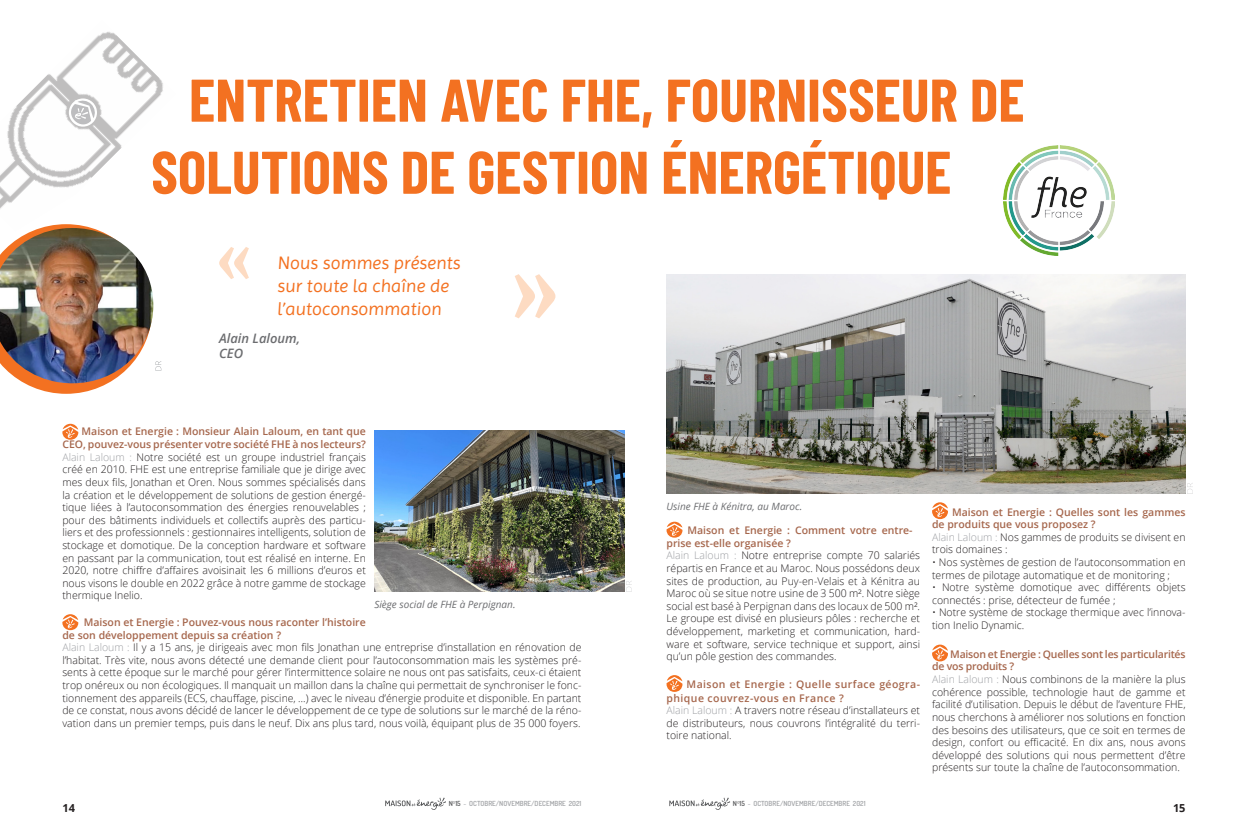
<style>
.page{position:relative;width:1248px;height:823px;background:#fff}
.page>*{position:absolute;margin:0;border:0;box-sizing:border-box;transform-origin:0 0}
.t1{font:700 60px/72px "Barlow Condensed";color:#f37121}
.t2{font:18.3px/23.1px "Imprima";color:#f37121}
.t3{font:italic 600 13px/15.3px "Open Sans";color:#6c6d70}
.t4{font:700 11px "Open Sans";color:#231f20}
.t5{font:300 10.5px/12.6px "Open Sans";color:#231f20}
.t6{font:600 10.5px/12.6px "Open Sans";color:#a6674d}
.t7{font:italic 10px "Open Sans";color:#6c6d70}
.t8{font:600 7px "Dosis";color:#a1a3a6}
.s1{font-weight:600;color:#a6674d}
.s2{color:#9d9fa3}
.s3{font-weight:300;color:#9d9fa3}
.s4{font-weight:300;color:#231f20}
.s5{color:#57585a}
.s6{font-size:6px;color:#57585a}
.s7{color:#b6b7bb}
</style>
<div class="page">
<svg style="left:385px;top:797px;width:61px;height:12px"></svg>
<svg style="left:669px;top:797px;width:61px;height:12px"></svg>
<img style="left:1003px;top:145px;width:110px;height:111px">
<svg style="left:666px;top:521px;width:16px;height:16px"></svg>
<svg style="left:666px;top:675px;width:16px;height:16px"></svg>
<svg style="left:932px;top:502px;width:15px;height:17px"></svg>
<svg style="left:932px;top:644px;width:15px;height:17px"></svg>
<img style="left:666px;top:274px;width:519px;height:219px">
<svg style="left:1187px;top:483px;width:5px;height:10px"></svg>
<img style="left:0;top:32px;width:163px;height:177px">
<svg style="left:515px;top:274px;width:40px;height:44px"></svg>
<svg style="left:219px;top:247px;width:30px;height:32px"></svg>
<svg style="left:62px;top:423px;width:16px;height:16px"></svg>
<svg style="left:62px;top:614px;width:16px;height:15px"></svg>
<svg style="left:69px;top:98px;width:28px;height:29px"></svg>
<svg style="left:70px;top:100px;width:26px;height:26px"></svg>
<img style="left:0;top:224px;width:161px;height:169px">
<img style="left:374px;top:430px;width:250px;height:161px">
<svg style="left:626px;top:581px;width:5px;height:10px"></svg>
<h1 class="t1" style="left:151px;top:62px;width:875px;text-indent:38px">ENTRETIEN AVEC FHE, FOURNISSEUR DE<br>SOLUTIONS DE GESTION ÉNERGÉTIQUE</h1>
<h2 class="t2" style="left:277px;top:251px;width:186px">Nous sommes présents sur toute la chaîne de l’autoconsommation</h2>
<p class="t3" style="left:219px;top:330px;width:82px">Alain Laloum,<br>CEO</p>
<p class="t5" style="left:62px;top:425px;width:305px;text-align:justify;text-indent:19px"><span class="s1">Maison et Energie : Monsieur Alain Laloum, en tant que CEO, pouvez-vous présenter votre société FHE à nos lecteurs?<br></span><span class="s2">Alain Laloum :</span> Notre société est un groupe industriel français créé en 2010. FHE est une entreprise familiale que je dirige avec mes deux fils, Jonathan et Oren. Nous sommes spécialisés dans la création et le développement de solutions de gestion énergé&shy;tique liées à l’autoconsommation des énergies renouvelables ; pour des bâtiments individuels et collectifs auprès des particu&shy;liers et des professionnels : gestionnaires intelligents, solution de stockage et domotique. De la conception hardware et software en passant par la communication, tout est réalisé en interne. En 2020, notre chiffre d’affaires avoisinait les 6 millions d’euros et nous visons le double en 2022 grâce à notre gamme de stockage thermique Inelio.</p>
<p class="t5" style="left:62px;top:615px;width:520px;text-indent:21px"><span class="s1">Maison et Energie : Pouvez-vous nous raconter l’histoire<br>de son développement depuis sa création ?<br></span><span class="s2">Alain Laloum :</span> Il y a 15 ans, je dirigeais avec mon fils Jonathan une entreprise d’installation en rénovation de l’habitat. Très vite, nous avons détecté une demande client pour l’autoconsommation mais les systèmes pré&shy;sents à cette époque sur le marché pour gérer l’intermittence solaire ne nous ont pas satisfaits, ceux-ci étaient trop onéreux ou non écologiques. Il manquait un maillon dans la chaîne qui permettait de synchroniser le fonc&shy;tionnement des appareils (ECS, chauffage, piscine, …) avec le niveau d’énergie produite et disponible. En partant de ce constat, nous avons décidé de lancer le développement de ce type de solutions sur le marché de la réno&shy;vation dans un premier temps, puis dans le neuf. Dix ans plus tard, nous voilà, équipant plus de 35 000 foyers.</p>
<p class="t7" style="left:374px;top:597px;width:143px">Siège social de FHE à Perpignan.</p>
<p class="t7" style="left:666px;top:499px;width:137px">Usine FHE à Kénitra, au Maroc.</p>
<p class="t5" style="left:666px;top:523px;width:255px;text-indent:21px"><span class="s1">Maison et Energie : Comment votre entre&shy;prise est-elle organisée ?<br></span><span class="s2">Alain Laloum :</span> Notre entreprise compte 70 salariés répartis en France et au Maroc. Nous possédons deux sites de production, au Puy-en-Velais et à Kénitra au Maroc où se situe notre usine de 3 500 m². Notre siège social est basé à Perpignan dans des locaux de 500 m².<br>Le groupe est divisé en plusieurs pôles : recherche et développement, marketing et communication, hard&shy;ware et software, service technique et support, ainsi qu’un pôle gestion des commandes.</p>
<p class="t5" style="left:666px;top:677px;width:255px;text-indent:20px"><span class="s1">Maison et Energie : Quelle surface géogra&shy;phique couvrez-vous en France ?<br></span><span class="s2">Alain Laloum :</span> A travers notre réseau d’installateurs et de distributeurs, nous couvrons l’intégralité du terri&shy;toire national.</p>
<p class="t6" style="left:932px;top:505px;width:255px;text-indent:20px">Maison et Energie : Quelles sont les gammes de produits que vous proposez ?<br><span class="s3">Alain Laloum :</span> <span class="s4">Nos gammes de produits se divisent en trois domaines :</span></p>
<p class="t5" style="left:932px;top:555px;width:255px">• Nos systèmes de gestion de l’autoconsommation en termes de pilotage automatique et de monitoring ;</p>
<p class="t5" style="left:932px;top:580px;width:255px">• Notre système domotique avec différents objets connectés : prise, détecteur de fumée ;</p>
<p class="t5" style="left:932px;top:605px;width:255px">• Notre système de stockage thermique avec l’innova&shy;tion Inelio Dynamic.</p>
<p class="t5" style="left:932px;top:647px;width:255px;text-indent:18px"><span class="s1">Maison et Energie : Quelles sont les particularités de vos produits ?<br></span><span class="s2">Alain Laloum :</span> Nous combinons de la manière la plus cohérence possible, technologie haut de gamme et facilité d’utilisation. Depuis le début de l’aventure FHE, nous cherchons à améliorer nos solutions en fonction des besoins des utilisateurs, que ce soit en termes de design, confort ou efficacité. En dix ans, nous avons développé des solutions qui nous permettent d’être présents sur toute la chaîne de l’autoconsommation.</p>
<p class="t8" style="left:449px;top:798px;width:134px"><span class="s5">N</span><span class="s6">°</span><span class="s5">15</span> <span class="s7">-</span> OCTOBRE/NOVEMBRE/DECEMBRE 2021</p>
<p class="t8" style="left:733px;top:798px;width:134px"><span class="s5">N</span><span class="s6">°</span><span class="s5">15</span> <span class="s7">-</span> OCTOBRE/NOVEMBRE/DECEMBRE 2021</p>
<p class="t4" style="left:62px;top:799px;width:14px">14</p>
<p class="t4" style="left:1172px;top:799px;width:14px">15</p>
</div>
